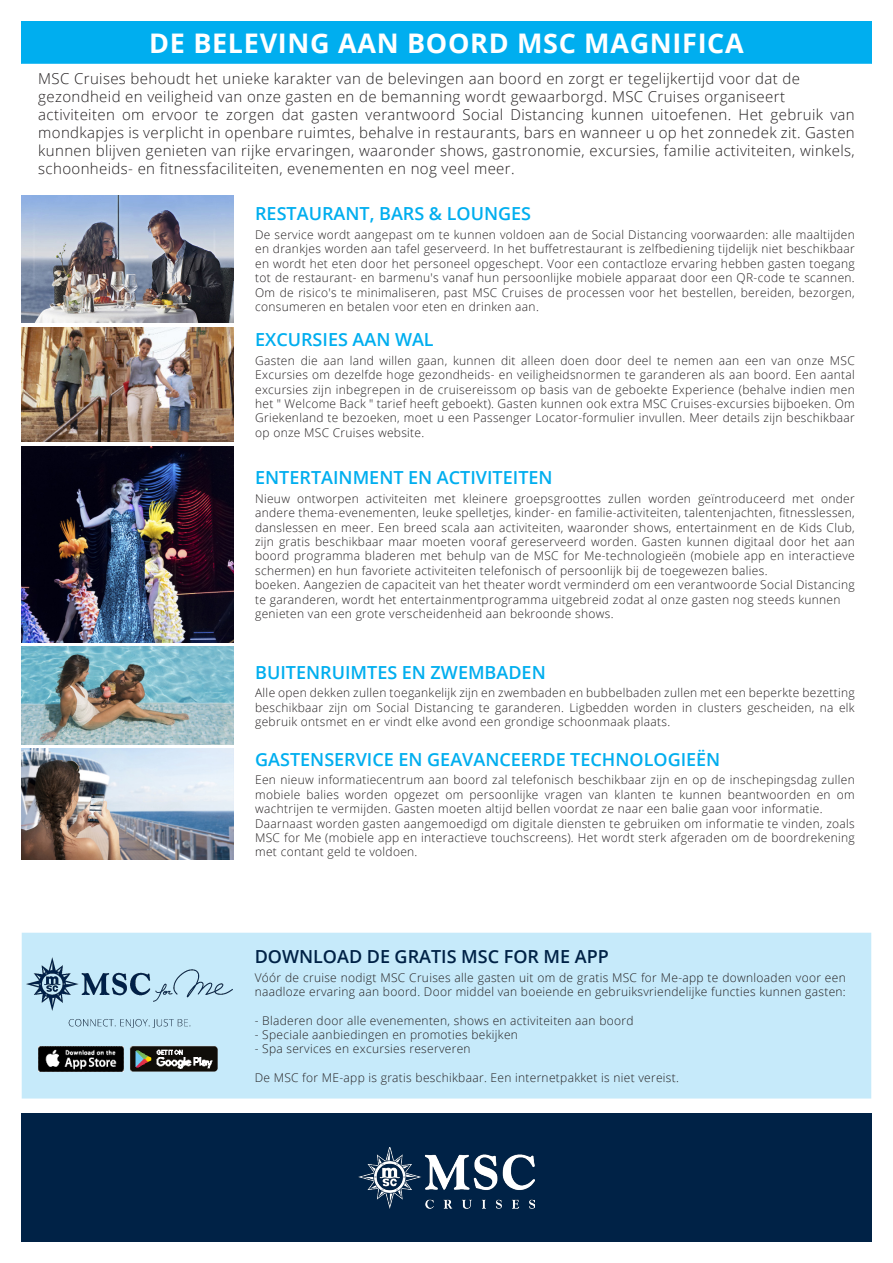
<style>
.page{position:relative;width:893px;height:1263px;background:#fff}
.page>*{position:absolute;margin:0;border:0;box-sizing:border-box;transform-origin:0 0}
.HEAD{font:700 27px "Open Sans";letter-spacing:.025em;color:#fff}
.t1{font:600 18px "Open Sans";color:#00aeef}
.t2{font:600 18px "Open Sans";color:#002246}
.t3{font:300 15px/18px "Open Sans";letter-spacing:.025em;color:#231f20;text-align:justify}
.t4{font:300 12px/14.4px "Open Sans";letter-spacing:.025em;color:#231f20;text-align:justify}
</style>
<div class="page">
<div style="left:21px;top:1113px;width:851px;height:128px;background:#002246"></div>
<div style="left:21px;top:21px;width:851px;height:43px;background:#00aeef"></div>
<svg style="left:21px;top:642px;width:213px;height:107px"></svg>
<img style="left:21px;top:195px;width:213px;height:128px">
<img style="left:21px;top:327px;width:213px;height:115px">
<img style="left:21px;top:446px;width:213px;height:196px">
<img style="left:21px;top:646px;width:213px;height:98px">
<img style="left:21px;top:749px;width:213px;height:110px">
<div style="left:22px;top:933px;width:849px;height:165px;background:#c6eafa"></div>
<img style="left:358px;top:1147px;width:176px;height:62px">
<img style="left:130px;top:1046px;width:88px;height:26px">
<img style="left:38px;top:1046px;width:86px;height:25px">
<img style="left:26px;top:958px;width:206px;height:69px">
<p class="HEAD" style="left:149px;top:24px;width:596px">DE BELEVING AAN BOORD MSC MAGNIFICA</p>
<p class="t3" style="left:38px;top:69px;width:763px">MSC Cruises behoudt het unieke karakter van de belevingen aan boord en zorgt er tegelijkertijd voor dat de</p>
<p class="t3" style="left:38px;top:87px;width:748px">gezondheid en veiligheid van onze gasten en de bemanning wordt gewaarborgd. MSC Cruises organiseert</p>
<p class="t3" style="left:38px;top:105px;width:818px">activiteiten om ervoor te zorgen dat gasten verantwoord Social Distancing kunnen uitoefenen. Het gebruik van mondkapjes is verplicht in openbare ruimtes, behalve in restaurants, bars en wanneer u op het zonnedek zit. Gasten kunnen blijven genieten van rijke ervaringen, waaronder shows, gastronomie, excursies, familie activiteiten, winkels, schoonheids- en fitnessfaciliteiten, evenementen en nog veel meer.</p>
<p class="t1" style="left:255px;top:201px;width:278px">RESTAURANT, BARS &amp; LOUNGES</p>
<p class="t4" style="left:255px;top:227px;width:601px">De service wordt aangepast om te kunnen voldoen aan de Social Distancing voorwaarden: alle maaltijden en drankjes worden aan tafel geserveerd. In het buffetrestaurant is zelfbediening tijdelijk niet beschikbaar en wordt het eten door het personeel opgeschept. Voor een contactloze ervaring hebben gasten toegang tot de restaurant- en barmenu's vanaf hun persoonlijke mobiele apparaat door een QR-code te scannen.<br>Om de risico's te minimaliseren, past MSC Cruises de processen voor het bestellen, bereiden, bezorgen, consumeren en betalen voor eten en drinken aan.</p>
<p class="t1" style="left:255px;top:327px;width:180px">EXCURSIES AAN WAL</p>
<p class="t4" style="left:255px;top:353px;width:601px">Gasten die aan land willen gaan, kunnen dit alleen doen door deel te nemen aan een van onze MSC Excursies om dezelfde hoge gezondheids- en veiligheidsnormen te garanderen als aan boord. Een aantal excursies zijn inbegrepen in de cruisereissom op basis van de geboekte Experience (behalve indien men het " Welcome Back " tarief heeft geboekt). Gasten kunnen ook extra MSC Cruises-excursies bijboeken. Om Griekenland te bezoeken, moet u een Passenger Locator-formulier invullen. Meer details zijn beschikbaar op onze MSC Cruises website.</p>
<p class="t1" style="left:255px;top:465px;width:299px">ENTERTAINMENT EN ACTIVITEITEN</p>
<p class="t4" style="left:255px;top:491px;width:601px">Nieuw ontworpen activiteiten met kleinere groepsgroottes zullen worden geïntroduceerd met onder andere thema-evenementen, leuke spelletjes, kinder- en familie-activiteiten, talentenjachten, fitnesslessen, danslessen en meer. Een breed scala aan activiteiten, waaronder shows, entertainment en de Kids Club, zijn gratis beschikbaar maar moeten vooraf gereserveerd worden. Gasten kunnen digitaal door het aan boord programma bladeren met behulp van de MSC for Me-technologieën (mobiele app en interactieve schermen) en hun favoriete activiteiten telefonisch of persoonlijk bij de toegewezen balies.</p>
<p class="t4" style="left:255px;top:577px;width:601px">boeken. Aangezien de capaciteit van het theater wordt verminderd om een verantwoorde Social Distancing</p>
<p class="t4" style="left:255px;top:592px;width:587px">te garanderen, wordt het entertainmentprogramma uitgebreid zodat al onze gasten nog steeds kunnen</p>
<p class="t4" style="left:255px;top:606px;width:360px">genieten van een grote verscheidenheid aan bekroonde shows.</p>
<p class="t1" style="left:255px;top:660px;width:292px">BUITENRUIMTES EN ZWEMBADEN</p>
<p class="t4" style="left:255px;top:685px;width:601px">Alle open dekken zullen toegankelijk zijn en zwembaden en bubbelbaden zullen met een beperkte bezetting beschikbaar zijn om Social Distancing te garanderen. Ligbedden worden in clusters gescheiden, na elk gebruik ontsmet en er vindt elke avond een grondige schoonmaak plaats.</p>
<p class="t1" style="left:255px;top:747px;width:467px">GASTENSERVICE EN GEAVANCEERDE TECHNOLOGIEËN</p>
<p class="t4" style="left:255px;top:772px;width:601px">Een nieuw informatiecentrum aan boord zal telefonisch beschikbaar zijn en op de inschepingsdag zullen mobiele balies worden opgezet om persoonlijke vragen van klanten te kunnen beantwoorden en om wachtrijen te vermijden. Gasten moeten altijd bellen voordat ze naar een balie gaan voor informatie.</p>
<p class="t4" style="left:255px;top:816px;width:601px">Daarnaast worden gasten aangemoedigd om digitale diensten te gebruiken om informatie te vinden, zoals MSC for Me (mobiele app en interactieve touchscreens). Het wordt sterk afgeraden om de boordrekening met contant geld te voldoen.</p>
<p class="t2" style="left:255px;top:944px;width:356px">DOWNLOAD DE GRATIS MSC FOR ME APP</p>
<p class="t4" style="left:255px;top:970px;width:593px">Vóór de cruise nodigt MSC Cruises alle gasten uit om de gratis MSC for Me-app te downloaden voor een naadloze ervaring aan boord. Door middel van boeiende en gebruiksvriendelijke functies kunnen gasten:</p>
<p class="t4" style="left:255px;top:1013px;width:380px">- Bladeren door alle evenementen, shows en activiteiten aan boord</p>
<p class="t4" style="left:255px;top:1027px;width:265px">- Speciale aanbiedingen en promoties bekijken</p>
<p class="t4" style="left:255px;top:1041px;width:217px">- Spa services en excursies reserveren</p>
<p class="t4" style="left:255px;top:1070px;width:426px">De MSC for ME-app is gratis beschikbaar. Een internetpakket is niet vereist.</p>
</div>
